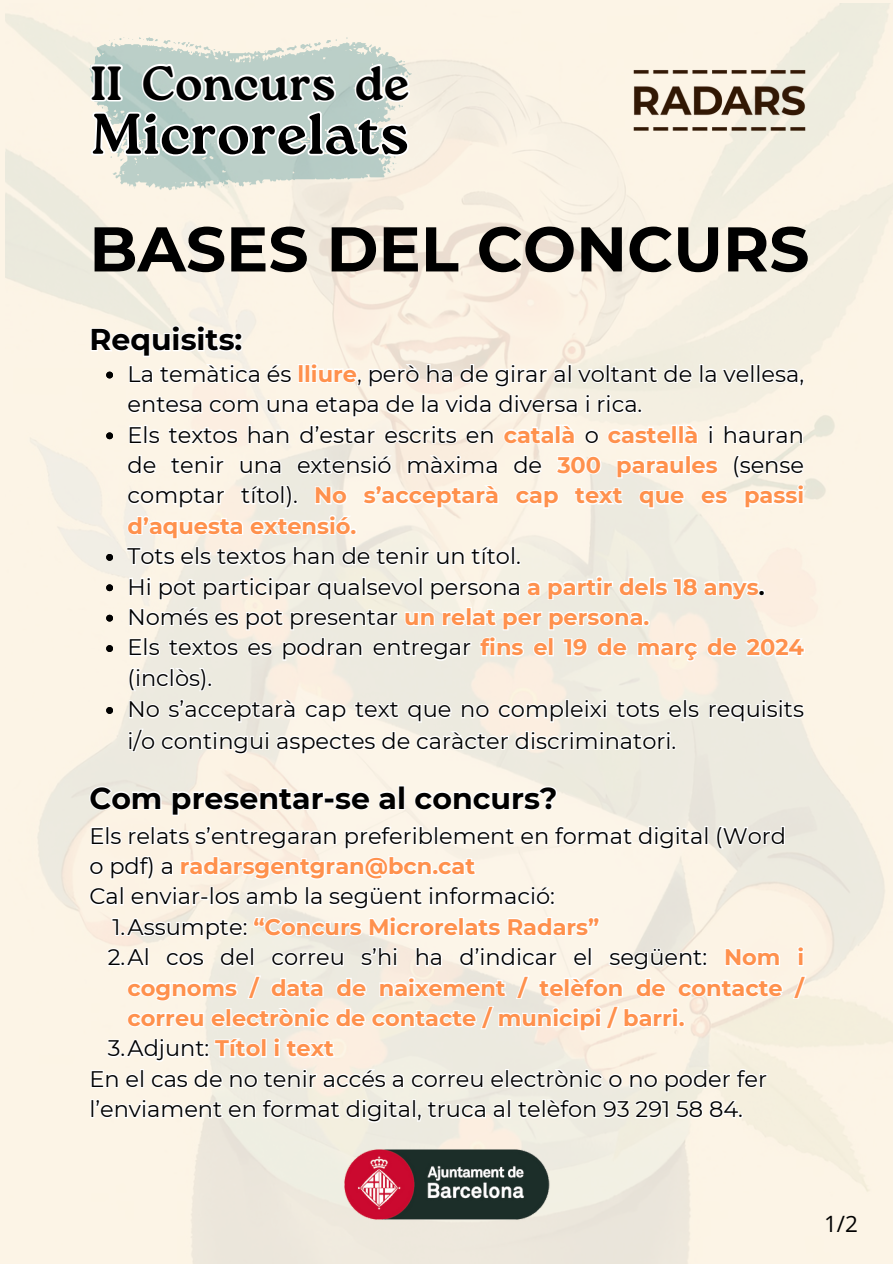
<style>
.page{position:relative;width:893px;height:1264px;background:#fff}
.page>*{position:absolute;margin:0;border:0;box-sizing:border-box;transform-origin:0 0}
.t1{font:700 63px "Montserrat";color:#000}
.t2{font:700 57.3px "Roca One";color:#000}
.t3{font:700 47.85px "Roca One";color:#000}
.t4{font:700 30px "Montserrat";color:#000}
.t5{font:22.5px/30.3px "Montserrat";color:#000}
.t6{font:700 22.5px/30.3px "Montserrat";color:#ff914d;text-align:justify}
.t7{font:22.5px "Open Sans";color:#000}
.s1{font-weight:700;color:#ff914d}
.s2{font-weight:700}
.s3{font-weight:400;color:#000}
</style>
<div class="page">
<img style="left:6px;top:3px;width:886px;height:1260px">
<img style="left:339px;top:1143px;width:215px;height:81px">
<img style="left:625px;top:62px;width:188px;height:79px">
<svg style="left:87px;top:60px;width:326px;height:115px"></svg>
<svg style="left:125px;top:453px;width:680px;height:114px"></svg>
<svg style="left:126px;top:574px;width:680px;height:182px"></svg>
<svg style="left:90px;top:324px;width:716px;height:122px"></svg>
<svg style="left:106px;top:554px;width:7px;height:6px"></svg>
<svg style="left:106px;top:584px;width:7px;height:7px"></svg>
<svg style="left:106px;top:614px;width:7px;height:7px"></svg>
<svg style="left:106px;top:645px;width:7px;height:7px"></svg>
<svg style="left:106px;top:707px;width:7px;height:6px"></svg>
<svg style="left:88px;top:784px;width:470px;height:32px"></svg>
<svg style="left:88px;top:823px;width:720px;height:301px"></svg>
<p class="t3" style="left:91px;top:55px;width:320px">II Concurs de</p>
<p class="t2" style="left:91px;top:100px;width:319px">Microrelats</p>
<p class="t1" style="left:89px;top:210px;width:721px">BASES DEL CONCURS</p>
<p class="t4" style="left:89px;top:321px;width:155px">Requisits:</p>
<h2 class="t5" style="left:128px;top:358px;width:678px">La temàtica és <span class="s1">lliure</span>, però ha de girar al voltant de la vellesa, entesa com una etapa de la vida diversa i rica.</h2>
<p class="t5" style="left:128px;top:419px;width:678px;text-align:justify">Els textos han d’estar escrits en <span class="s1">català</span> o <span class="s1">castellà</span> i hauran de tenir una extensió màxima de <span class="s1">300 paraules</span> (sense comptar títol). <span class="s1">No s’acceptarà cap text que es passi d’aquesta extensió.</span></p>
<h1 class="t5" style="left:128px;top:541px;width:394px">Tots els textos han de tenir un títol.</h1>
<h3 class="t5" style="left:128px;top:571px;width:638px">Hi pot participar qualsevol persona <span class="s1">a partir dels 18 anys</span><span class="s2">.</span></h3>
<p class="t5" style="left:128px;top:601px;width:523px">Només es pot presentar <span class="s1">un relat per persona.</span></p>
<p class="t5" style="left:128px;top:632px;width:678px">Els textos es podran entregar <span class="s1">fins el 19 de març de 2024 </span>(inclòs).</p>
<p class="t5" style="left:128px;top:693px;width:678px;line-height:31.5px">No s’acceptarà cap text que no compleixi tots els requisits i/o contingui aspectes de caràcter discriminatori.</p>
<p class="t4" style="left:89px;top:779px;width:469px">Com presentar-se al concurs?</p>
<p class="t5" style="left:89px;top:820px;width:698px">Els relats s’entregaran preferiblement en format digital (Word o pdf) a <span class="s1">radarsgentgran@bcn.cat</span></p>
<p class="t5" style="left:89px;top:881px;width:467px">Cal enviar-los amb la següent informació:</p>
<p class="t6" style="left:112px;top:911px;width:488px"><span class="s3">1.Assumpte:</span> “Concurs Microrelats Radars”</p>
<p class="t6" style="left:128px;top:942px;width:678px;text-indent:-20px"><span class="s3">2.Al cos del correu s’hi ha d’indicar el següent:</span> Nom i cognoms / data de naixement / telèfon de contacte / correu electrònic de contacte / municipi / barri.</p>
<p class="t6" style="left:108px;top:1033px;width:227px"><span class="s3">3.Adjunt:</span> Títol i text</p>
<p class="t5" style="left:89px;top:1063px;width:679px">En el cas de no tenir accés a correu electrònic o no poder fer l’enviament en format digital, truca al telèfon 93 291 58 84.</p>
<p class="t7" style="left:824px;top:1208px;width:35px">1/2</p>
</div>
